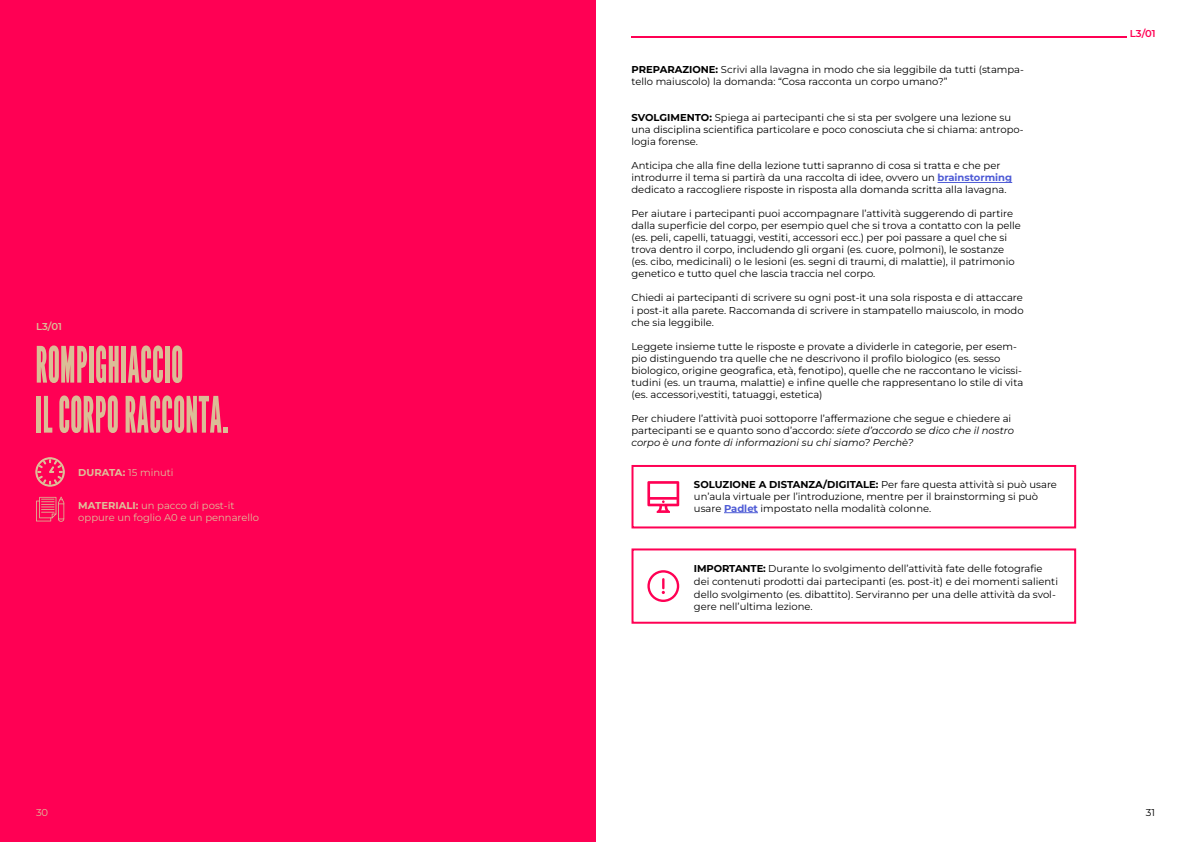
<style>
.page{position:relative;width:1191px;height:842px;background:#fff}
.page>*{position:absolute;margin:0;border:0;box-sizing:border-box;transform-origin:0 0}
.t1{font:condensed 50px/50px "League Gothic";color:#dbbd96}
.t2{font:10px/12px "Montserrat";color:#000}
.t3{font:10px/12px "Montserrat";color:#debf99}
.t4{font:600 10px "Montserrat";color:#dbbd96}
.t5{font:600 10px "Montserrat";color:#ff0054}
.t6{font:10px "Montserrat";color:#030303}
.s1{font-weight:700}
.s2{font-weight:700;color:#4f5cd6}
.s3{font-style:italic}
</style>
<div class="page">
<div style="left:0;top:0;width:595px;height:842px;background:#ff0054"></div>
<div style="left:631px;top:465px;width:445px;height:63px;border:2px solid #ff0054"></div>
<svg style="left:36px;top:457px;width:29px;height:29px"></svg>
<svg style="left:36px;top:497px;width:28px;height:25px"></svg>
<hr style="left:631px;top:36px;width:495px;height:1px;background:#ff0054">
<hr style="left:937px;top:182px;width:75px;height:1px;background:#4f5cd6">
<hr style="left:724px;top:512px;width:34px;height:1px;background:#4f5cd6">
<svg style="left:647px;top:481px;width:32px;height:32px"></svg>
<svg style="left:647px;top:570px;width:32px;height:32px"></svg>
<div style="left:631px;top:548px;width:445px;height:76px;border:2px solid #ff0054"></div>
<p class="t4" style="left:36px;top:320px;width:27px">L3/01</p>
<h1 class="t1" style="left:36px;top:340px;width:195px">ROMPIGHIACCIO<br>IL CORPO RACCONTA.</h1>
<p class="t3" style="left:78px;top:466px;width:97px"><span class="s1">DURATA:</span> 15 minuti</p>
<p class="t3" style="left:78px;top:499px;width:182px"><span class="s1">MATERIALI:</span> un pacco di post-it oppure un foglio A0 e un pennarello</p>
<p class="t3" style="left:36px;top:806px;width:14px">30</p>
<p class="t2" style="left:631px;top:64px;width:394px"><span class="s1">PREPARAZIONE:</span> Scrivi alla lavagna in modo che sia leggibile da tutti (stampa&shy;tello maiuscolo) la domanda: “Cosa racconta un corpo umano?”</p>
<p class="t2" style="left:631px;top:112px;width:393px"><span class="s1">SVOLGIMENTO:</span> Spiega ai partecipanti che si sta per svolgere una lezione su una disciplina scientifica particolare e poco conosciuta che si chiama: antropo&shy;logia forense.</p>
<p class="t2" style="left:631px;top:160px;width:382px">Anticipa che alla fine della lezione tutti sapranno di cosa si tratta e che per introdurre il tema si partirà da una raccolta di idee, ovvero un <span class="s2">brainstorming </span>dedicato a raccogliere risposte in risposta alla domanda scritta alla lavagna.</p>
<p class="t2" style="left:631px;top:208px;width:391px">Per aiutare i partecipanti puoi accompagnare l’attività suggerendo di partire dalla superficie del corpo, per esempio quel che si trova a contatto con la pelle (es. peli, capelli, tatuaggi, vestiti, accessori ecc.) per poi passare a quel che si trova dentro il corpo, includendo gli organi (es. cuore, polmoni), le sostanze (es. cibo, medicinali) o le lesioni (es. segni di traumi, di malattie), il patrimonio genetico e tutto quel che lascia traccia nel corpo.</p>
<p class="t2" style="left:631px;top:292px;width:393px;text-align:justify">Chiedi ai partecipanti di scrivere su ogni post-it una sola risposta e di attaccare i post-it alla parete. Raccomanda di scrivere in stampatello maiuscolo, in modo che sia leggibile.</p>
<p class="t2" style="left:631px;top:340px;width:393px">Leggete insieme tutte le risposte e provate a dividerle in categorie, per esem&shy;pio distinguendo tra quelle che ne descrivono il profilo biologico (es. sesso biologico, origine geografica, età, fenotipo), quelle che ne raccontano le vicissi&shy;tudini (es. un trauma, malattie) e infine quelle che rappresentano lo stile di vita (es. accessori,vestiti, tatuaggi, estetica)</p>
<p class="t2" style="left:631px;top:412px;width:384px">Per chiudere l’attività puoi sottoporre l’affermazione che segue e chiedere ai partecipanti se e quanto sono d’accordo: <span class="s3">siete d’accordo se dico che il nostro corpo è una fonte di informazioni su chi siamo? Perchè?</span></p>
<p class="t2" style="left:694px;top:478px;width:364px"><span class="s1">SOLUZIONE A DISTANZA/DIGITALE:</span> Per fare questa attività si può usare un’aula virtuale per l’introduzione, mentre per il brainstorming si può usare <span class="s2">Padlet</span> impostato nella modalità colonne.</p>
<p class="t2" style="left:694px;top:561px;width:365px;line-height:13px"><span class="s1">IMPORTANTE:</span> Durante lo svolgimento dell’attività fate delle fotografie dei contenuti prodotti dai partecipanti (es. post-it) e dei momenti salienti dello svolgimento (es. dibattito). Serviranno per una delle attività da svol-</p>
<p class="t2" style="left:694px;top:600px;width:120px">gere nell’ultima lezione.</p>
<p class="t5" style="left:1129px;top:27px;width:27px">L3/01</p>
<p class="t6" style="left:1145px;top:806px;width:11px">31</p>
</div>
